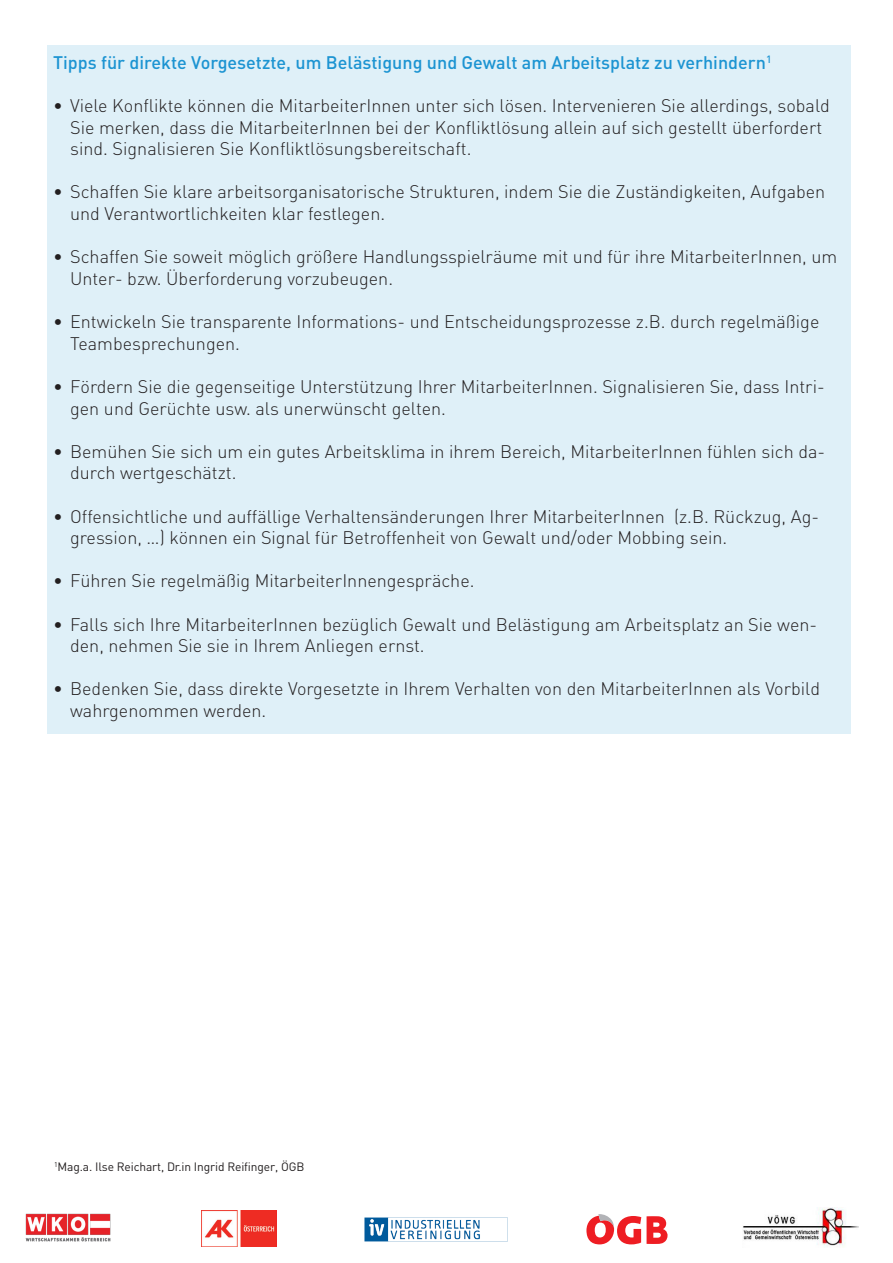
<style>
.page{position:relative;width:893px;height:1263px;background:#fff}
.page>*{position:absolute;margin:0;border:0;box-sizing:border-box;transform-origin:0 0}
.t1{font:18px/21.6px "DIN Light Alternate";color:#231f20}
.t2{font:500 18px "DIN";color:#1c94d2}
.t3{font:12px "DIN";letter-spacing:-.01em;color:#231f20}
</style>
<div class="page">
<div style="left:47px;top:45px;width:803px;height:688px;background:#dff0f8"></div>
<img style="left:26px;top:1213px;width:85px;height:28px">
<img style="left:201px;top:1210px;width:76px;height:36px">
<img style="left:364px;top:1217px;width:144px;height:24px">
<img style="left:743px;top:1208px;width:115px;height:38px">
<svg style="left:647px;top:1216px;width:20px;height:28px"></svg>
<svg style="left:586px;top:1214px;width:55px;height:30px"></svg>
<p class="t2" style="left:53px;top:51px;width:720px">Tipps für direkte Vorgesetzte, um Belästigung und Gewalt am Arbeitsplatz zu verhindern<sup>1</sup></p>
<p class="t1" style="left:70px;top:95px;width:761px;text-indent:-17px">• Viele Konflikte können die MitarbeiterInnen unter sich lösen. Intervenieren Sie allerdings, sobald<br>Sie merken, dass die MitarbeiterInnen bei der Konfliktlösung allein auf sich gestellt überfordert sind. Signalisieren Sie Konfliktlösungsbereitschaft.</p>
<p class="t1" style="left:70px;top:181px;width:757px;text-indent:-17px">• Schaffen Sie klare arbeitsorganisatorische Strukturen, indem Sie die Zuständigkeiten, Aufgaben und Verantwortlichkeiten klar festlegen.</p>
<p class="t1" style="left:70px;top:246px;width:769px;text-indent:-17px">• Schaffen Sie soweit möglich größere Handlungsspielräume mit und für ihre MitarbeiterInnen, um<br>Unter- bzw. Überforderung vorzubeugen.</p>
<p class="t1" style="left:70px;top:311px;width:751px;text-indent:-17px">• Entwickeln Sie transparente Informations- und Entscheidungsprozesse z.B. durch regelmäßige<br>Teambesprechungen.</p>
<p class="t1" style="left:70px;top:375px;width:756px;text-indent:-17px">• Fördern Sie die gegenseitige Unterstützung Ihrer MitarbeiterInnen. Signalisieren Sie, dass Intri&shy;gen und Gerüchte usw. als unerwünscht gelten.</p>
<p class="t1" style="left:70px;top:440px;width:756px;text-indent:-17px">• Bemühen Sie sich um ein gutes Arbeitsklima in ihrem Bereich, MitarbeiterInnen fühlen sich da&shy;durch wertgeschätzt.</p>
<p class="t1" style="left:70px;top:505px;width:750px;text-indent:-17px">• Offensichtliche und auffällige Verhaltensänderungen Ihrer MitarbeiterInnen (z.B. Rückzug, Ag&shy;gression, …) können ein Signal für Betroffenheit von Gewalt und/oder Mobbing sein.</p>
<p class="t1" style="left:53px;top:570px;width:423px">• Führen Sie regelmäßig MitarbeiterInnengespräche.</p>
<p class="t1" style="left:70px;top:613px;width:748px;text-indent:-17px">• Falls sich Ihre MitarbeiterInnen bezüglich Gewalt und Belästigung am Arbeitsplatz an Sie wen&shy;den, nehmen Sie sie in Ihrem Anliegen ernst.</p>
<p class="t1" style="left:70px;top:678px;width:751px;text-indent:-17px">• Bedenken Sie, dass direkte Vorgesetzte in Ihrem Verhalten von den MitarbeiterInnen als Vorbild wahrgenommen werden.</p>
<p class="t3" style="left:54px;top:1159px;width:252px"><sup>1</sup>Mag.a. Ilse Reichart, Dr.in Ingrid Reifinger, ÖGB</p>
</div>
